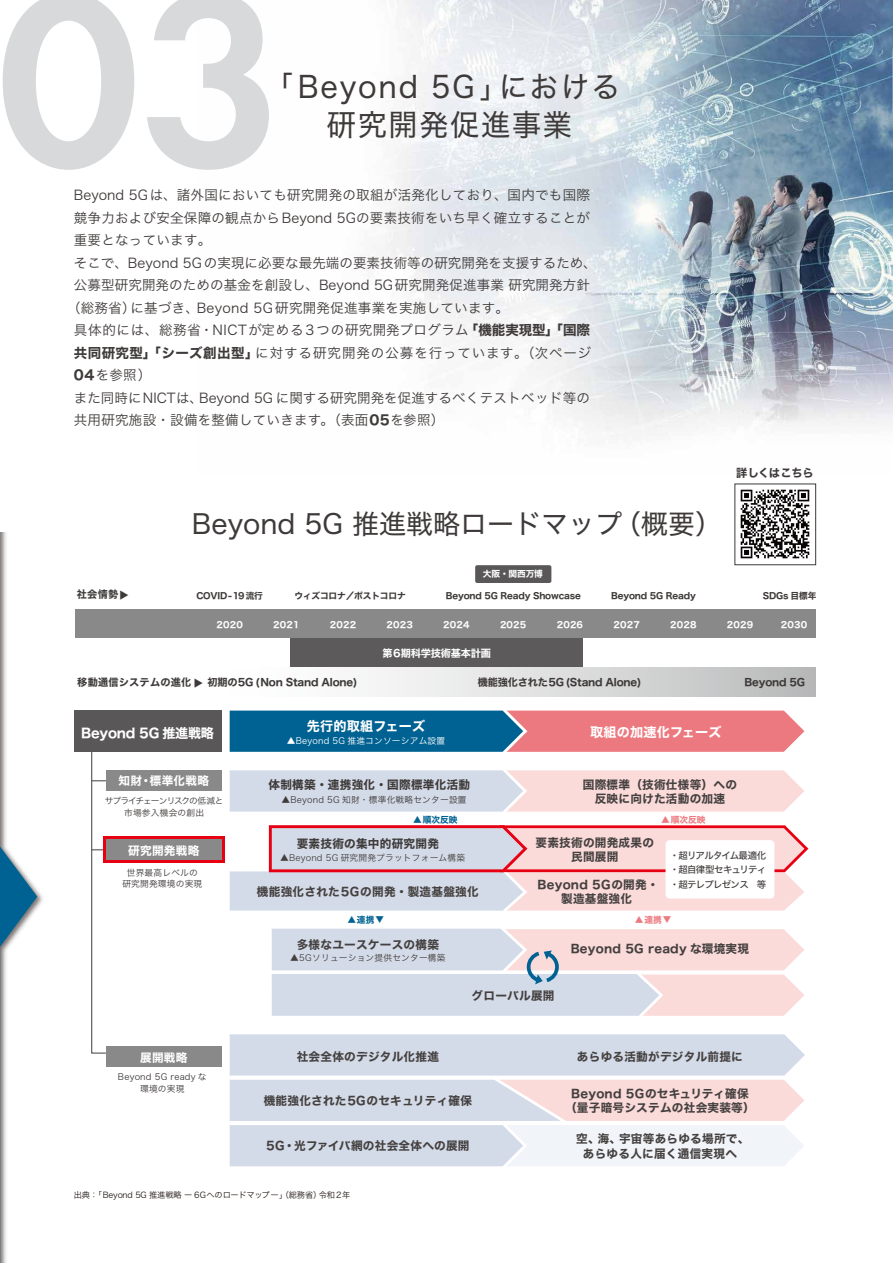
<style>
.page{position:relative;width:893px;height:1263px;background:#fff}
.page>*{position:absolute;margin:0;border:0;box-sizing:border-box;transform-origin:0 0}
.t1{font:600 255px "Futura PT";color:#d8d9da}
.t2{font:30px/37.5px "Hiragino Sans W4";letter-spacing:.06em;color:#3e3a39;text-align:center}
.t3{font:27px "Hiragino Sans W4";color:#3e3a39}
.t4{font:13.5px "Hiragino Sans W3";letter-spacing:.02em;color:#3e3a39}
.t5{font:13.5px "Hiragino Sans W3";letter-spacing:.055em;color:#3e3a39}
.t6{font:13.5px "Hiragino Sans W3";letter-spacing:.07em;color:#3e3a39}
.t7{font:13.05px "Hiragino Sans W7";letter-spacing:.02em;color:#fff}
.t8{font:13.05px "Hiragino Sans W7";letter-spacing:-.02em;color:#fff}
.t9{font:11.7px/14.5px "Hiragino Sans W7";letter-spacing:.02em;color:#44403f;text-align:center}
.t10{font:11.7px "Hiragino Sans W7";letter-spacing:.02em;color:#3e3a39}
.t11{font:11.7px "Hiragino Sans W7";letter-spacing:.02em;color:#fff}
.t12{font:11.25px "Hiragino Sans W7";letter-spacing:-.03em;color:#3e3a39}
.t13{font:10.2px "Hiragino Sans W7";letter-spacing:-.02em;color:#3e3a39}
.t14{font:10.2px "Hiragino Sans W7";letter-spacing:.02em;color:#3e3a39}
.t15{font:10.2px "Hiragino Sans W7";letter-spacing:-.02em;color:#fff}
.t16{font:9.45px/14.5px "Hiragino Sans W5";letter-spacing:-.08em;color:#44403f;text-align:justify}
.t17{font:8.7px "Hiragino Sans W7";letter-spacing:-.02em;color:#3e3a39}
.t18{font:8.7px/11.7px "Hiragino Sans W3";letter-spacing:.02em;color:#3e3a39;text-align:center}
.t19{font:8.7px "Hiragino Sans W7";letter-spacing:.02em;color:#fff}
.t20{font:8.7px "Hiragino Sans W3";letter-spacing:.02em;color:#44403f}
.t21{font:8.7px/11.7px "Hiragino Sans W3";letter-spacing:-.05em;color:#3e3a39;text-align:center}
.t22{font:8.7px "Hiragino Sans W3";letter-spacing:.02em;color:#fff}
.t23{font:8.7px "Hiragino Sans W7";color:#006292}
.t24{font:8.7px "Hiragino Sans W7";color:#ed7980}
.t25{font:8.25px "Hiragino Sans W3";letter-spacing:-.02em;color:#221815}
.s1{font-family:"Hiragino Sans W7"}
</style>
<div class="page">
<svg style="left:0;top:532px;width:37px;height:731px"></svg>
<img style="left:0;top:532px;width:1px;height:43px">
<img style="left:385px;top:0;width:508px;height:436px">
<div style="left:203px;top:667px;width:613px;height:29px;background:linear-gradient(to right,#fff,#bcbdbd)"></div>
<div style="left:106px;top:1046px;width:115px;height:21px;background:#898989"></div>
<svg style="left:229px;top:1034px;width:576px;height:133px"></svg>
<svg style="left:229px;top:770px;width:575px;height:42px;background:#e7dce2"></svg>
<div style="left:74px;top:710px;width:147px;height:42px;background:#595757"></div>
<svg style="left:229px;top:710px;width:576px;height:42px;background:#7b748e"></svg>
<div style="left:106px;top:770px;width:115px;height:21px;background:#898989"></div>
<svg style="left:91px;top:752px;width:16px;height:302px"></svg>
<div style="left:75px;top:609px;width:741px;height:29px;background:#898989"></div>
<div style="left:291px;top:638px;width:292px;height:29px;background:#5c5a5a"></div>
<div style="left:475px;top:565px;width:76px;height:18px;background:#595757;border-radius:2px"></div>
<svg style="left:229px;top:825px;width:579px;height:86px;background:#e6cfd6"></svg>
<div style="left:666px;top:840px;width:108px;height:58px;background:#fff;border-radius:4px"></div>
<div style="left:103px;top:837px;width:121px;height:26px;background:#e60012"></div>
<div style="left:106px;top:839px;width:115px;height:21px;background:#898989"></div>
<svg style="left:271px;top:928px;width:533px;height:88px;background:#e3dde4"></svg>
<img style="left:740px;top:489px;width:70px;height:70px">
<div style="left:734px;top:484px;width:82px;height:81px;border:1px solid #3e3a39"></div>
<h1 class="t1" style="left:-4px;top:-79px;width:291px">03</h1>
<p class="t4" style="left:74px;top:183px;width:518px">Beyond 5Gは、諸外国においても研究開発の取組が活発化しており、国内でも国際</p>
<p class="t4" style="left:74px;top:206px;width:518px">競争力および安全保障の観点からBeyond 5Gの要素技術をいち早く確立することが</p>
<p class="t4" style="left:74px;top:228px;width:139px">重要となっています。</p>
<p class="t4" style="left:74px;top:251px;width:524px">そこで、Beyond 5Gの実現に必要な最先端の要素技術等の研究開発を支援するため、</p>
<p class="t4" style="left:74px;top:273px;width:518px">公募型研究開発のための基金を創設し、Beyond 5G研究開発促進事業 研究開発方針</p>
<p class="t4" style="left:67px;top:296px;width:443px">（総務省）に基づき、Beyond 5G 研究開発促進事業を実施しています。</p>
<p class="t5" style="left:74px;top:318px;width:518px">具体的には、総務省・NICTが定める3つの研究開発プログラム<span class="s1">「機能実現型」「国際</span></p>
<p class="t6" style="left:74px;top:341px;width:519px"><span class="s1">共同研究型」「シーズ創出型」</span>に対する研究開発の公募を行っています。（次ページ</p>
<p class="t4" style="left:74px;top:363px;width:79px"><span class="s1">04</span>を参照）</p>
<p class="t4" style="left:74px;top:386px;width:518px">また同時にNICTは、Beyond 5G に関する研究開発を促進するべくテストベッド等の</p>
<p class="t4" style="left:74px;top:408px;width:372px">共用研究施設・設備を整備していきます。（表面<span class="s1">05</span>を参照）</p>
<h2 class="t2" style="left:264px;top:66px;width:358px">「Beyond 5G」における研究開発促進事業</h2>
<h3 class="t3" style="left:192px;top:500px;width:532px">Beyond 5G 推進戦略ロードマップ（概要）</h3>
<p class="t19" style="left:483px;top:567px;width:62px">大阪・関西万博</p>
<p class="t12" style="left:736px;top:464px;width:79px">詳しくはこちら</p>
<p class="t13" style="left:77px;top:586px;width:43px">社会情勢</p>
<p class="t13" style="left:132px;top:590px;width:12px;rotate:90deg">▲</p>
<p class="t17" style="left:196px;top:588px;width:68px">COVID-19流行</p>
<p class="t17" style="left:294px;top:588px;width:113px">ウィズコロナ／ポストコロナ</p>
<p class="t17" style="left:446px;top:588px;width:136px">Beyond 5G Ready Showcase</p>
<p class="t17" style="left:611px;top:588px;width:86px">Beyond 5G Ready</p>
<p class="t17" style="left:763px;top:588px;width:55px">SDGs 目標年</p>
<p class="t19" style="left:216px;top:618px;width:28px">2020</p>
<p class="t19" style="left:273px;top:618px;width:28px">2021</p>
<p class="t19" style="left:330px;top:618px;width:28px">2022</p>
<p class="t19" style="left:387px;top:618px;width:28px">2023</p>
<p class="t19" style="left:443px;top:618px;width:28px">2024</p>
<p class="t19" style="left:500px;top:618px;width:28px">2025</p>
<p class="t19" style="left:557px;top:618px;width:28px">2026</p>
<p class="t19" style="left:613px;top:618px;width:28px">2027</p>
<p class="t19" style="left:670px;top:618px;width:28px">2028</p>
<p class="t19" style="left:727px;top:618px;width:28px">2029</p>
<p class="t19" style="left:781px;top:618px;width:28px">2030</p>
<p class="t15" style="left:383px;top:645px;width:110px">第6期科学技術基本計画</p>
<p class="t13" style="left:207px;top:674px;width:151px">初期の5G (Non Stand Alone)</p>
<p class="t14" style="left:77px;top:674px;width:116px">移動通信システムの進化</p>
<p class="t13" style="left:206px;top:678px;width:12px;rotate:90deg">▲</p>
<p class="t13" style="left:478px;top:674px;width:165px">機能強化された5G (Stand Alone)</p>
<p class="t13" style="left:744px;top:674px;width:62px">Beyond 5G</p>
<p class="t8" style="left:81px;top:722px;width:134px">Beyond 5G 推進戦略</p>
<p class="t11" style="left:119px;top:772px;width:92px">知財・標準化戦略</p>
<p class="t21" style="left:105px;top:794px;width:120px">サプライチェーンリスクの低減と市場参入機会の創出</p>
<p class="t7" style="left:307px;top:716px;width:120px">先行的取組フェーズ</p>
<p class="t22" style="left:287px;top:733px;width:160px">▲Beyond 5G 推進コンソーシアム設置</p>
<p class="t7" style="left:590px;top:721px;width:133px">取組の加速化フェーズ</p>
<p class="t10" style="left:269px;top:776px;width:203px">体制構築・連携強化・国際標準化活動</p>
<p class="t9" style="left:583px;top:777px;width:156px">国際標準（技術仕様等）への反映に向けた活動の加速</p>
<p class="t18" style="left:282px;top:793px;width:187px">▲Beyond 5G 知財・標準化戦略センター設置</p>
<p class="t23" style="left:413px;top:813px;width:46px">▲順次反映</p>
<p class="t24" style="left:661px;top:813px;width:46px">▲順次反映</p>
<p class="t11" style="left:128px;top:841px;width:72px">研究開発戦略</p>
<p class="t18" style="left:122px;top:866px;width:81px">世界最高レベルの研究開発環境の実現</p>
<p class="t11" style="left:140px;top:1048px;width:49px">展開戦略</p>
<p class="t18" style="left:118px;top:1070px;width:90px">Beyond 5G ready な環境の実現</p>
<p class="t10" style="left:297px;top:834px;width:144px">要素技術の集中的研究開発</p>
<p class="t9" style="left:535px;top:836px;width:120px">要素技術の開発成果の民間展開</p>
<p class="t20" style="left:280px;top:850px;width:187px">▲Beyond 5G 研究開発プラットフォーム構築</p>
<p class="t9" style="left:257px;top:884px;width:223px">機能強化された5Gの開発・製造基盤強化</p>
<p class="t9" style="left:537px;top:877px;width:123px">Beyond 5Gの開発・製造基盤強化</p>
<p class="t16" style="left:670px;top:847px;width:98px">・超リアルタイム最適化・超自律型セキュリティ・超テレプレゼンス　等</p>
<p class="t23" style="left:347px;top:913px;width:29px">▲連携</p>
<p class="t23" style="left:384px;top:926px;width:10px;rotate:-180deg">▲</p>
<p class="t24" style="left:635px;top:913px;width:29px">▲連携</p>
<p class="t24" style="left:671px;top:926px;width:10px;rotate:-180deg">▲</p>
<p class="t9" style="left:297px;top:938px;width:144px">多様なユースケースの構築</p>
<p class="t9" style="left:571px;top:942px;width:180px">Beyond 5G ready な環境実現</p>
<p class="t20" style="left:290px;top:950px;width:157px">▲5Gソリューション提供センター構築</p>
<p class="t9" style="left:472px;top:989px;width:84px">グローバル展開</p>
<p class="t9" style="left:297px;top:1050px;width:144px">社会全体のデジタル化推進</p>
<p class="t9" style="left:264px;top:1093px;width:210px">機能強化された5Gのセキュリティ確保</p>
<p class="t9" style="left:266px;top:1139px;width:205px">5G・光ファイバ網の社会全体への展開</p>
<p class="t9" style="left:577px;top:1050px;width:167px">あらゆる活動がデジタル前提に</p>
<p class="t9" style="left:565px;top:1087px;width:191px">Beyond 5Gのセキュリティ確保（量子暗号システムの社会実装等）</p>
<p class="t9" style="left:576px;top:1132px;width:175px">空、海、宇宙等あらゆる場所で、あらゆる人に届く通信実現へ</p>
<p class="t25" style="left:74px;top:1187px;width:278px">出典：「Beyond 5G 推進戦略 ー 6Gへのロードマップー」（総務省）令和2年</p>
</div>
